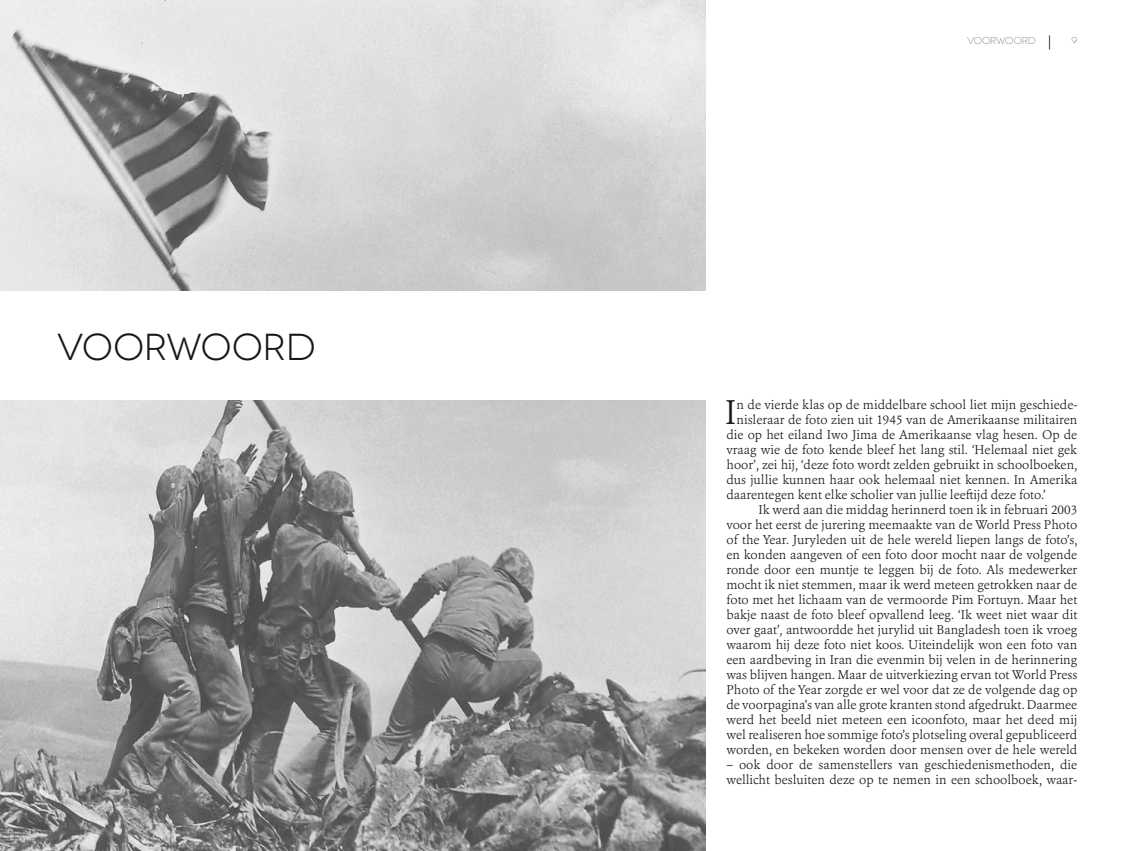
<style>
.page{position:relative;width:1134px;height:851px;background:#fff}
.page>*{position:absolute;margin:0;border:0;box-sizing:border-box;transform-origin:0 0}
.Hoofdstuk_titel{font:37.5px "Novecentowide";letter-spacing:-.01em;color:#1a171c}
.Alinea_nieuw_hoofstu{font:300 33.75px "Erato";color:#1a171c}
.Basis_alineastijl{font:300 12.5px/15px "Erato";color:#1a171c;text-align:justify}
.Alinea_nieuw_hoofstu-2{font:300 12.5px "Erato";color:#1a171c}
.Footnote{font:300 10px "Novecentowide";letter-spacing:-.01em;color:#707173}
</style>
<div class="page">
<svg style="left:1049px;top:35px;width:1px;height:15px"></svg>
<img style="left:0;top:0;width:705px;height:850px">
<div style="left:0;top:291px;width:705px;height:109px;background:#fff"></div>
<p class="Hoofdstuk_titel" style="left:57px;top:325px;width:261px">VOORWOORD</p>
<p class="Footnote" style="left:967px;top:35px;width:70px">VOORWOORD</p>
<p class="Footnote" style="left:1071px;top:35px;width:7px">9</p>
<p class="Alinea_nieuw_hoofstu" style="left:725px;top:390px;width:13px">I</p>
<p class="Alinea_nieuw_hoofstu-2" style="left:736px;top:396px;width:342px">n de vierde klas op de middelbare school liet mijn geschiede-</p>
<p class="Alinea_nieuw_hoofstu-2" style="left:736px;top:411px;width:342px">nisleraar de foto zien uit 1945 van de Amerikaanse militairen</p>
<p class="Alinea_nieuw_hoofstu-2" style="left:726px;top:426px;width:352px">die op het eiland Iwo Jima de Amerikaanse vlag hesen. Op de</p>
<p class="Alinea_nieuw_hoofstu-2" style="left:726px;top:441px;width:352px">vraag wie de foto kende bleef het lang stil. ‘Helemaal niet gek</p>
<p class="Alinea_nieuw_hoofstu-2" style="left:726px;top:456px;width:352px">hoor’, zei hij, ‘deze foto wordt zelden gebruikt in schoolboeken,</p>
<p class="Alinea_nieuw_hoofstu-2" style="left:726px;top:471px;width:352px">dus jullie kunnen haar ook helemaal niet kennen. In Amerika</p>
<p class="Alinea_nieuw_hoofstu-2" style="left:726px;top:486px;width:321px">daarentegen kent elke scholier van jullie leeftijd deze foto.’</p>
<p class="Basis_alineastijl" style="left:726px;top:502px;width:352px;text-indent:32px">Ik werd aan die middag herinnerd toen ik in februari 2003 voor het eerst de jurering meemaakte van de World Press Photo of the Year. Juryleden uit de hele wereld liepen langs de foto’s, en konden aangeven of een foto door mocht naar de volgende ronde door een muntje te leggen bij de foto. Als medewerker mocht ik niet stemmen, maar ik werd meteen getrokken naar de foto met het lichaam van de vermoorde Pim Fortuyn. Maar het bakje naast de foto bleef opvallend leeg. ‘Ik weet niet waar dit over gaat’, antwoordde het jurylid uit Bangladesh toen ik vroeg waarom hij deze foto niet koos. Uiteindelijk won een foto van een aardbeving in Iran die evenmin bij velen in de herinnering was blijven hangen. Maar de uitverkiezing ervan tot World Press Photo of the Year zorgde er wel voor dat ze de volgende dag op de voorpagina’s van alle grote kranten stond afgedrukt. Daarmee werd het beeld niet meteen een icoonfoto, maar het deed mij wel realiseren hoe sommige foto’s plotseling overal gepubliceerd worden, en bekeken worden door mensen over de hele wereld</p>
<p class="Basis_alineastijl" style="left:726px;top:757px;width:352px">– ook door de samenstellers van geschiedenismethoden, die wellicht besluiten deze op te nemen in een schoolboek, waar-</p>
</div>
